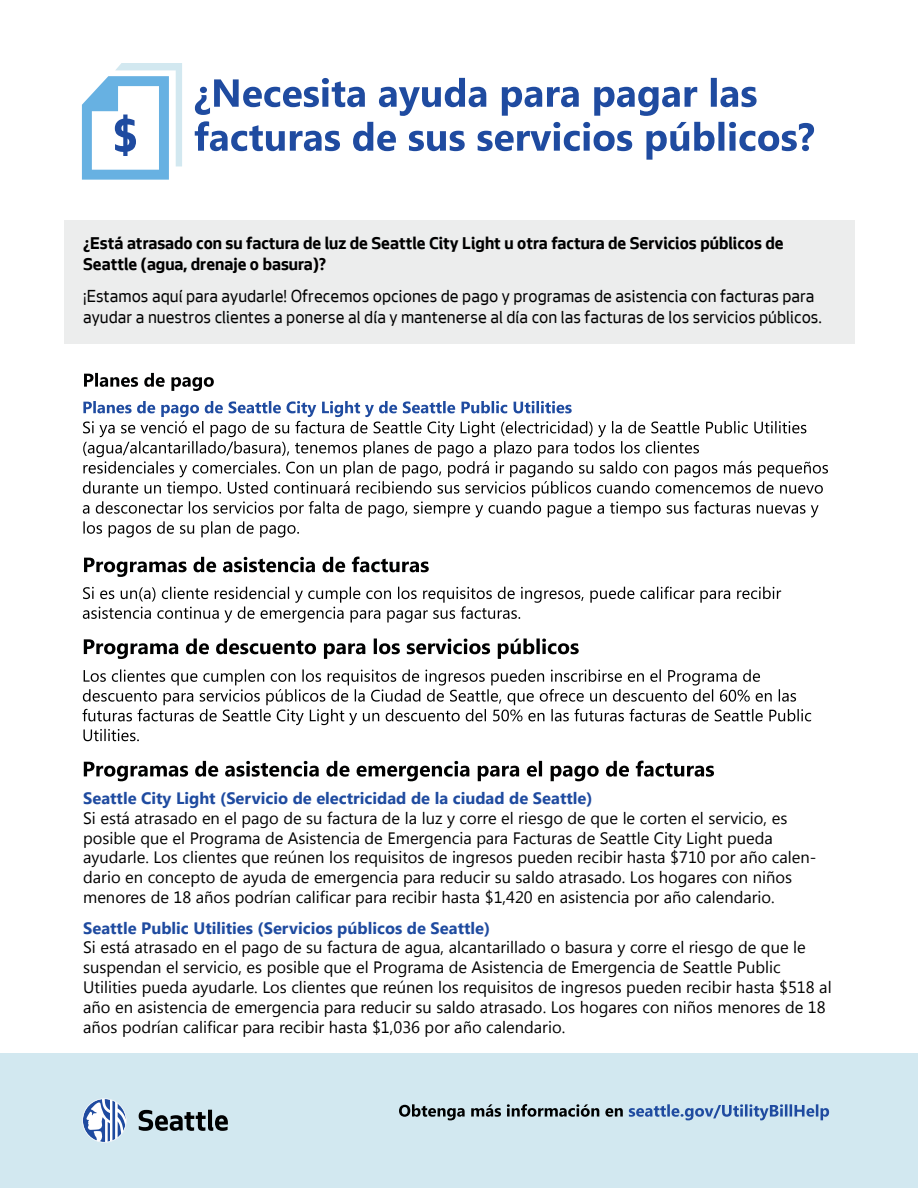
<style>
.page{position:relative;width:918px;height:1188px;background:#fff}
.page>*{position:absolute;margin:0;border:0;box-sizing:border-box;transform-origin:0 0}
.t1{font:18px/21.6px "Seattle Text";color:#000}
.t2{font:700 18px/21.6px "Seattle Text";color:#000}
.t3{font:16.5px/19.8px "Segoe UI";color:#000}
.t4{font:700 16.5px "Segoe UI";color:#1f4ba0}
</style>
<div class="page">
<svg style="left:84px;top:373px;width:130px;height:18px"></svg>
<svg style="left:83px;top:401px;width:745px;height:136px"></svg>
<svg style="left:84px;top:557px;width:345px;height:20px"></svg>
<svg style="left:83px;top:587px;width:698px;height:36px"></svg>
<svg style="left:84px;top:639px;width:495px;height:20px"></svg>
<svg style="left:83px;top:669px;width:728px;height:72px"></svg>
<svg style="left:84px;top:761px;width:630px;height:20px"></svg>
<svg style="left:195px;top:78px;width:619px;height:82px"></svg>
<div style="left:1px;top:1053px;width:917px;height:135px;background:#d2e8f0"></div>
<svg style="left:139px;top:1110px;width:89px;height:21px"></svg>
<svg style="left:82px;top:1098px;width:45px;height:45px"></svg>
<svg style="left:399px;top:1104px;width:66px;height:16px"></svg>
<svg style="left:471px;top:1104px;width:30px;height:13px"></svg>
<svg style="left:507px;top:1104px;width:116px;height:13px"></svg>
<svg style="left:629px;top:1104px;width:200px;height:16px"></svg>
<svg style="left:82px;top:63px;width:100px;height:117px"></svg>
<div style="left:65px;top:220px;width:790px;height:123px;background:#eceded"></div>
<p class="t2" style="left:83px;top:231px;width:702px">¿Está atrasado con su factura de luz de Seattle City Light u otra factura de Servicios públicos de<br>Seattle (agua, drenaje o basura)?</p>
<p class="t1" style="left:83px;top:284px;width:740px">¡Estamos aquí para ayudarle! Ofrecemos opciones de pago y programas de asistencia con facturas para ayudar a nuestros clientes a ponerse al día y mantenerse al día con las facturas de los servicios públicos.</p>
<p class="t4" style="left:83px;top:786px;width:511px">Seattle City Light (Servicio de electricidad de la ciudad de Seattle)</p>
<p class="t3" style="left:83px;top:807px;width:735px">Si está atrasado en el pago de su factura de la luz y corre el riesgo de que le corten el servicio, es posible que el Programa de Asistencia de Emergencia para Facturas de Seattle City Light pueda ayudarle. Los clientes que reúnen los requisitos de ingresos pueden recibir hasta $710 por año calen&shy;dario en concepto de ayuda de emergencia para reducir su saldo atrasado. Los hogares con niños menores de 18 años podrían calificar para recibir hasta $1,420 en asistencia por año calendario.</p>
<p class="t4" style="left:83px;top:916px;width:409px">Seattle Public Utilities (Servicios públicos de Seattle)</p>
<p class="t3" style="left:83px;top:937px;width:750px">Si está atrasado en el pago de su factura de agua, alcantarillado o basura y corre el riesgo de que le suspendan el servicio, es posible que el Programa de Asistencia de Emergencia de Seattle Public Utilities pueda ayudarle. Los clientes que reúnen los requisitos de ingresos pueden recibir hasta $518 al año en asistencia de emergencia para reducir su saldo atrasado. Los hogares con niños menores de 18 años podrían calificar para recibir hasta $1,036 por año calendario.</p>
</div>
